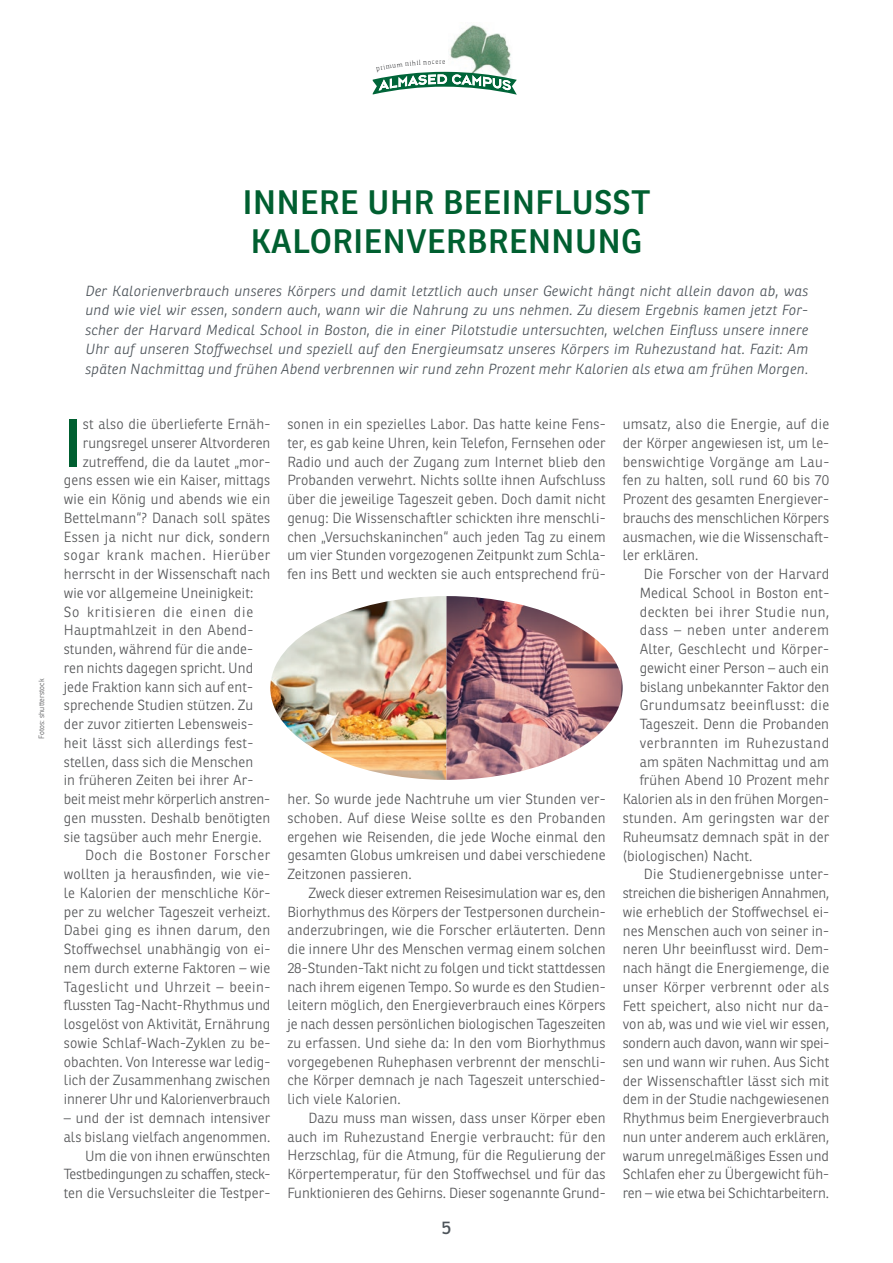
<style>
.page{position:relative;width:893px;height:1263px;background:#fff}
.page>*{position:absolute;margin:0;border:0;box-sizing:border-box;transform-origin:0 0}
.t1{font:66.45px "Ronnia";color:#005f30}
.t2{font:600 33px/39px "Ronnia";letter-spacing:.02em;color:#005f30}
.t3{font:18px "Ronnia";color:#4d545a}
.t4{font:300 14.25px/18.8px "Ronnia";letter-spacing:.01em;color:#57585a;text-align:justify}
.t5{font:italic 300 14.25px/19.5px "Ronnia";letter-spacing:.02em;color:#4d545a;text-align:justify}
.t6{font:300 14.25px "Ronnia";letter-spacing:.035em;color:#57585a}
.t7{font:300 14.25px "Ronnia";letter-spacing:-.01em;color:#57585a}
.t8{font:300 14.25px "Ronnia";letter-spacing:-.015em;color:#57585a}
.t9{font:300 14.25px "Ronnia";letter-spacing:.05em;color:#57585a}
.t10{font:300 14.25px "Ronnia";letter-spacing:.06em;color:#57585a}
.t11{font:300 14.25px "Ronnia";letter-spacing:.045em;color:#57585a}
.t12{font:300 7.5px "Ronnia";letter-spacing:.005em;color:#57585a}
</style>
<div class="page">
<img style="left:449px;top:25px;width:62px;height:35px">
<img style="left:270px;top:596px;width:353px;height:184px">
<svg style="left:373px;top:60px;width:144px;height:35px"></svg>
<p class="t12" style="left:37px;top:738px;width:61px;rotate:-90deg">Fotos: shutterstock</p>
<h2 class="t2" style="left:243px;top:183px;width:409px">INNERE UHR BEEINFLUSST<br>KALORIENVERBRENNUNG</h2>
<p class="t5" style="left:85px;top:281px;width:724px">Der Kalorienverbrauch unseres Körpers und damit letztlich auch unser Gewicht hängt nicht allein davon ab, was und wie viel wir essen, sondern auch, wann wir die Nahrung zu uns nehmen. Zu diesem Ergebnis kamen jetzt For&shy;scher der Harvard Medical School in Boston, die in einer Pilotstudie untersuchten, welchen Einfluss unsere innere Uhr auf unseren Stoffwechsel und speziell auf den Energieumsatz unseres Körpers im Ruhezustand hat. Fazit: Am späten Nachmittag und frühen Abend verbrennen wir rund zehn Prozent mehr Kalorien als etwa am frühen Morgen.</p>
<h1 class="t1" style="left:64px;top:401px;width:20px">I</h1>
<p class="t4" style="left:83px;top:415px;width:189px">st also die überlieferte Ernäh-</p>
<p class="t4" style="left:83px;top:433px;width:189px">rungsregel unserer Altvorderen</p>
<p class="t4" style="left:83px;top:452px;width:189px">zutreffend, die da lautet „mor-</p>
<p class="t4" style="left:64px;top:471px;width:208px">gens essen wie ein Kaiser, mittags</p>
<p class="t4" style="left:64px;top:490px;width:208px">wie ein König und abends wie ein</p>
<p class="t4" style="left:64px;top:508px;width:208px">Bettelmann“? Danach soll spätes</p>
<p class="t4" style="left:64px;top:527px;width:208px">Essen ja nicht nur dick, sondern</p>
<p class="t9" style="left:64px;top:546px;width:208px">sogar krank machen. Hierüber</p>
<p class="t4" style="left:64px;top:565px;width:208px">herrscht in der Wissenschaft nach</p>
<p class="t4" style="left:64px;top:583px;width:191px">wie vor allgemeine Uneinigkeit:</p>
<p class="t10" style="left:64px;top:603px;width:191px">So kritisieren die einen die</p>
<p class="t4" style="left:64px;top:621px;width:191px">Haupt mahlzeit in den Abend-</p>
<p class="t4" style="left:64px;top:640px;width:191px">stunden, während für die ande-</p>
<p class="t4" style="left:64px;top:658px;width:191px">ren nichts dagegen spricht. Und</p>
<p class="t4" style="left:64px;top:677px;width:191px">jede Fraktion kann sich auf ent-</p>
<p class="t4" style="left:64px;top:696px;width:191px">sprechende Studien stützen. Zu</p>
<p class="t4" style="left:64px;top:715px;width:191px">der zuvor zitierten Lebensweis-</p>
<p class="t4" style="left:64px;top:733px;width:191px">heit lässt sich allerdings fest-</p>
<p class="t4" style="left:64px;top:752px;width:191px">stellen, dass sich die Menschen</p>
<p class="t4" style="left:64px;top:771px;width:191px">in früheren Zeiten bei ihrer Ar-</p>
<p class="t7" style="left:64px;top:790px;width:208px">beit meist mehr körperlich anstren-</p>
<p class="t4" style="left:64px;top:808px;width:208px">gen mussten. Deshalb benötigten</p>
<p class="t4" style="left:64px;top:827px;width:199px">sie tagsüber auch mehr Energie.</p>
<p class="t11" style="left:85px;top:847px;width:187px">Doch die Bostoner Forscher</p>
<p class="t4" style="left:64px;top:865px;width:208px">wollten ja herausfinden, wie vie-</p>
<p class="t4" style="left:64px;top:883px;width:208px">le Kalorien der menschliche Kör-</p>
<p class="t4" style="left:64px;top:902px;width:208px">per zu welcher Tageszeit verheizt.</p>
<p class="t4" style="left:64px;top:921px;width:208px">Dabei ging es ihnen darum, den</p>
<p class="t4" style="left:64px;top:940px;width:208px">Stoffwechsel unabhängig von ei-</p>
<p class="t4" style="left:64px;top:958px;width:208px">nem durch externe Faktoren – wie</p>
<p class="t6" style="left:64px;top:978px;width:208px">Tageslicht und Uhrzeit – beein-</p>
<p class="t4" style="left:64px;top:996px;width:208px">flussten Tag-Nacht-Rhythmus und</p>
<p class="t4" style="left:64px;top:1015px;width:208px">losgelöst von Aktivität, Ernährung</p>
<p class="t4" style="left:64px;top:1033px;width:208px">sowie Schlaf-Wach-Zyklen zu be-</p>
<p class="t4" style="left:64px;top:1052px;width:208px">obachten. Von Interesse war ledig-</p>
<p class="t4" style="left:64px;top:1071px;width:208px">lich der Zusammenhang zwischen</p>
<p class="t4" style="left:64px;top:1090px;width:208px">innerer Uhr und Kalorienverbrauch</p>
<p class="t4" style="left:64px;top:1108px;width:208px;text-align:right">– und der ist demnach intensiver als bislang vielfach angenommen.<br>Um die von ihnen erwünschten Testbedingungen zu schaffen, steck&shy;ten die Versuchsleiter die Testper-</p>
<p class="t4" style="left:287px;top:415px;width:320px">sonen in ein spezielles Labor. Das hatte keine Fens&shy;ter, es gab keine Uhren, kein Telefon, Fernsehen oder Radio und auch der Zugang zum Internet blieb den Probanden verwehrt. Nichts sollte ihnen Aufschluss über die jeweilige Tageszeit geben. Doch damit nicht genug: Die Wissenschaftler schickten ihre menschli&shy;chen „Versuchskaninchen“ auch jeden Tag zu einem um vier Stunden vorgezogenen Zeitpunkt zum Schla&shy;fen ins Bett und weckten sie auch entsprechend frü-</p>
<p class="t4" style="left:287px;top:790px;width:320px">her. So wurde jede Nachtruhe um vier Stunden ver&shy;schoben. Auf diese Weise sollte es den Probanden ergehen wie Reisenden, die jede Woche einmal den gesamten Globus umkreisen und dabei verschiedene Zeitzonen passieren.</p>
<p class="t4" style="left:287px;top:883px;width:320px;text-indent:21px">Zweck dieser extremen Reisesimulation war es, den Biorhythmus des Körpers der Testpersonen durchein&shy;anderzubringen, wie die Forscher erläuterten. Denn die innere Uhr des Menschen vermag einem solchen 28-Stunden-Takt nicht zu folgen und tickt stattdessen nach ihrem eigenen Tempo. So wurde es den Studien&shy;leitern möglich, den Energieverbrauch eines Körpers je nach dessen persönlichen biologischen Tageszeiten zu erfassen. Und siehe da: In den vom Biorhythmus vor gegebenen Ruhephasen verbrennt der menschli&shy;che Körper demnach je nach Tageszeit unterschied&shy;lich viele Kalorien.</p>
<p class="t4" style="left:287px;top:1108px;width:320px;text-indent:21px">Dazu muss man wissen, dass unser Körper eben auch im Ruhezustand Energie verbraucht: für den Herzschlag, für die Atmung, für die Regulierung der Körpertemperatur, für den Stoffwechsel und für das Funktionieren des Gehirns. Dieser sogenannte Grund-</p>
<p class="t3" style="left:442px;top:1216px;width:11px">5</p>
<p class="t4" style="left:623px;top:415px;width:208px">umsatz, also die Energie, auf die der Körper angewiesen ist, um le&shy;benswichtige Vorgänge am Lau&shy;fen zu halten, soll rund 60 bis 70<br>Prozent des gesamten Energiever&shy;brauchs des menschlichen Körpers ausmachen, wie die Wissenschaft&shy;ler erklären.</p>
<p class="t4" style="left:644px;top:565px;width:187px">Die Forscher von der Harvard</p>
<p class="t4" style="left:640px;top:583px;width:191px">Medical School in Boston ent-</p>
<p class="t6" style="left:640px;top:603px;width:191px">deckten bei ihrer Studie nun,</p>
<p class="t6" style="left:640px;top:622px;width:191px">dass – neben unter anderem</p>
<p class="t4" style="left:640px;top:640px;width:191px">Alter, Geschlecht und Körper-</p>
<p class="t4" style="left:640px;top:658px;width:191px">gewicht einer Person – auch ein</p>
<p class="t4" style="left:640px;top:677px;width:191px">bislang unbekannter Faktor den</p>
<p class="t6" style="left:640px;top:697px;width:191px">Grundumsatz beeinflusst: die</p>
<p class="t4" style="left:640px;top:715px;width:191px">Tageszeit. Denn die Probanden</p>
<p class="t6" style="left:640px;top:734px;width:191px">verbrannten im Ruhezustand</p>
<p class="t4" style="left:640px;top:752px;width:191px">am späten Nachmittag und am</p>
<p class="t4" style="left:640px;top:771px;width:191px">frühen Abend 10 Prozent mehr</p>
<p class="t4" style="left:623px;top:790px;width:208px">Kalorien als in den frühen Morgen-</p>
<p class="t4" style="left:623px;top:808px;width:208px">stunden. Am geringsten war der</p>
<p class="t4" style="left:623px;top:827px;width:208px">Ruheumsatz demnach spät in der</p>
<p class="t4" style="left:623px;top:846px;width:131px">(biologischen) Nacht.</p>
<p class="t4" style="left:644px;top:865px;width:187px">Die Studienergebnisse unter-</p>
<p class="t8" style="left:623px;top:884px;width:208px">streichen die bisherigen Annahmen,</p>
<p class="t4" style="left:623px;top:902px;width:208px">wie erheblich der Stoffwechsel ei-</p>
<p class="t4" style="left:623px;top:921px;width:208px">nes Menschen auch von seiner in-</p>
<p class="t4" style="left:623px;top:940px;width:208px">neren Uhr beeinflusst wird. Dem-</p>
<p class="t4" style="left:623px;top:958px;width:208px">nach hängt die Energiemenge, die</p>
<p class="t4" style="left:623px;top:977px;width:208px">unser Körper verbrennt oder als</p>
<p class="t4" style="left:623px;top:996px;width:208px">Fett speichert, also nicht nur da-</p>
<p class="t4" style="left:623px;top:1015px;width:208px">von ab, was und wie viel wir essen,</p>
<p class="t7" style="left:623px;top:1034px;width:208px">sondern auch davon, wann wir spei-</p>
<p class="t4" style="left:623px;top:1052px;width:208px">sen und wann wir ruhen. Aus Sicht</p>
<p class="t4" style="left:623px;top:1071px;width:208px">der Wissenschaftler lässt sich mit</p>
<p class="t4" style="left:623px;top:1090px;width:208px">dem in der Studie nachgewiesenen</p>
<p class="t4" style="left:623px;top:1108px;width:208px">Rhythmus beim Energieverbrauch</p>
<p class="t4" style="left:623px;top:1127px;width:208px">nun unter anderem auch erklären,</p>
<p class="t4" style="left:623px;top:1146px;width:208px">warum unregelmäßiges Essen und</p>
<p class="t4" style="left:623px;top:1165px;width:208px">Schlafen eher zu Übergewicht füh-</p>
<p class="t4" style="left:623px;top:1183px;width:208px">ren – wie etwa bei Schichtarbeitern.</p>
</div>
